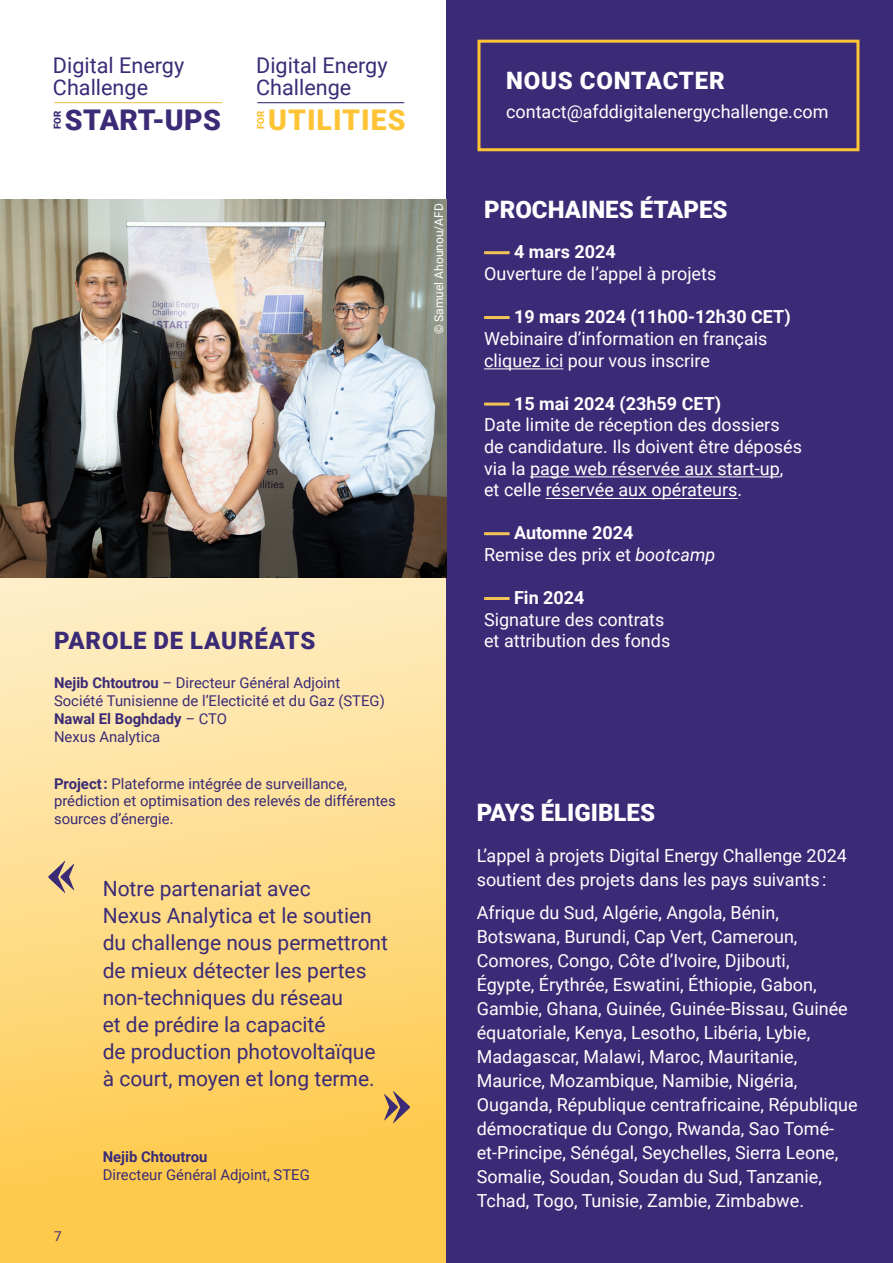
<style>
.page{position:relative;width:893px;height:1263px;background:#fff}
.page>*{position:absolute;margin:0;border:0;box-sizing:border-box;transform-origin:0 0}
.t1{font:67.05px "Salome";color:#3b2b76}
.t2{font:900 28.5px "Roboto";letter-spacing:.035em;color:#fec436}
.t3{font:900 28.5px "Roboto";letter-spacing:.015em;color:#3b2b76}
.t4{font:900 24px "Roboto";color:#fff}
.t5{font:900 24px "Roboto";letter-spacing:.035em;color:#3b2b76}
.t6{font:900 24px "Roboto";letter-spacing:.035em;color:#fff}
.t7{font:21.6px "Roboto";color:#3b2b76}
.t8{font:21px/27px "Roboto";color:#3b2b76}
.t9{font:18px/24px "Roboto";color:#fff}
.t10{font:700 18px "Roboto";color:#fff}
.t11{font:14.85px/17.9px "Roboto";color:#3b2b76}
.t12{font:700 14.85px "Roboto";color:#3b2b76}
.t13{font:13.5px "Roboto";color:#3b2b76}
.t14{font:12px "Roboto";color:#fff}
.t15{font:900 9.6px "Roboto";color:#fec436}
.t16{font:900 9.6px "Roboto";color:#3b2b76}
.s1{font-weight:700}
.s2{font-style:italic}
</style>
<div class="page">
<div style="left:0;top:577px;width:451px;height:686px;background:linear-gradient(to bottom,#feeec7,#fec63f)"></div>
<div style="left:446px;top:0;width:447px;height:1263px;background:#3b2b76"></div>
<div style="left:477px;top:40px;width:382px;height:111px;border:3px solid #fec436"></div>
<hr style="left:257px;top:102px;width:147px;height:1px;background:#3b2b76">
<hr style="left:54px;top:102px;width:169px;height:1px;background:#f4c358">
<hr style="left:484px;top:368px;width:79px;height:1px;background:#fff">
<hr style="left:530px;top:476px;width:250px;height:1px;background:#fff">
<hr style="left:546px;top:498px;width:192px;height:1px;background:#fff">
<hr style="left:484px;top:251px;width:26px;height:3px;background:#f4c358">
<hr style="left:484px;top:316px;width:26px;height:3px;background:#f4c358">
<hr style="left:484px;top:403px;width:26px;height:3px;background:#f4c358">
<hr style="left:484px;top:532px;width:26px;height:3px;background:#f4c358">
<hr style="left:484px;top:597px;width:26px;height:3px;background:#f4c358">
<img style="left:0;top:199px;width:446px;height:378px">
<p class="t7" style="left:53px;top:50px;width:133px">Digital Energy</p>
<p class="t16" style="left:51px;top:129px;width:20px;rotate:-90deg">FOR</p>
<p class="t7" style="left:53px;top:72px;width:97px">Challenge</p>
<h2 class="t3" style="left:65px;top:100px;width:158px">START-UPS</h2>
<p class="t7" style="left:256px;top:50px;width:133px">Digital Energy</p>
<p class="t15" style="left:254px;top:129px;width:20px;rotate:-90deg">FOR</p>
<p class="t7" style="left:256px;top:72px;width:97px">Challenge</p>
<h2 class="t2" style="left:268px;top:100px;width:139px">UTILITIES</h2>
<p class="t14" style="left:430px;top:334px;width:132px;rotate:-90deg">© Samuel Ahounou/AFD</p>
<h3 class="t5" style="left:54px;top:624px;width:263px">PAROLE DE LAURÉATS</h3>
<p class="t11" style="left:54px;top:674px;width:332px"><span class="s1">Nejib Chtoutrou</span> – Directeur Général Adjoint Société Tunisienne de ’l Electicité et du Gaz (STEG( <span class="s1">Nawal El Boghdady</span> – CTO<br>Nexus Analytica</p>
<p class="t11" style="left:54px;top:774px;width:343px"><span class="s1">Project:</span> Plateforme intégrée de surveillance, prédiction et optimisation des relevés de différentes sources ’d énergie.</p>
<h1 class="t1" style="left:47px;top:827px;width:31px">»</h1>
<p class="t8" style="left:103px;top:875px;width:287px">Notre partenariat avec<br>Nexus Analytica et le soutien du challenge nous permettront de mieux détecter les pertes non-techniques du réseau<br>et de prédire la capacité<br>de production photovoltaïque à court, moyen et long terme.</p>
<h1 class="t1" style="left:382px;top:1057px;width:31px">«</h1>
<p class="t13" style="left:54px;top:1227px;width:9px">7</p>
<p class="t12" style="left:103px;top:1146px;width:106px">Nejib Chtoutrou</p>
<p class="t11" style="left:103px;top:1165px;width:209px">Directeur Général Adjoint, STEG</p>
<h3 class="t6" style="left:506px;top:64px;width:220px">NOUS CONTACTER</h3>
<p class="t9" style="left:506px;top:99px;width:324px">contact@afddigitalenergychallenge.com</p>
<h3 class="t4" style="left:484px;top:192px;width:245px">PROCHAINES ÉTAPES</h3>
<p class="t10" style="left:514px;top:239px;width:103px">4 mars 2024</p>
<p class="t9" style="left:484px;top:261px;width:234px">Ouverture de ’l appel à projets</p>
<p class="t10" style="left:514px;top:304px;width:278px">19 mars 2024 (11h00-12h30 CET(</p>
<p class="t9" style="left:484px;top:327px;width:285px;line-height:21.8px">Webinaire ’d information en français cliquez ici pour vous inscrire</p>
<p class="t10" style="left:514px;top:391px;width:209px">15 mai 2024 (23h59 CET(</p>
<p class="t9" style="left:484px;top:414px;width:319px;line-height:21.6px">Date limite de réception des dossiers de candidature. Ils doivent être déposés via la page web réservée aux start-up, et celle réservée aux opérateurs.</p>
<p class="t9" style="left:484px;top:522px;width:233px;line-height:21.6px;text-indent:30px"><span class="s1">Automne 2024<br></span>Remise des prix et <span class="s2">bootcamp</span></p>
<p class="t10" style="left:514px;top:585px;width:72px">Fin 2024</p>
<p class="t9" style="left:484px;top:608px;width:188px;line-height:21.6px">Signature des contrats et attribution des fonds</p>
<h3 class="t4" style="left:477px;top:796px;width:180px">PAYS ÉLIGIBLES</h3>
<p class="t9" style="left:477px;top:843px;width:372px">’Lappel à projets Digital Energy Challenge 2024 soutient des projets dans les pays suivants:</p>
<p class="t9" style="left:477px;top:900px;width:382px">Afrique du Sud, Algérie, Angola, Bénin, Botswana, Burundi, Cap Vert, Cameroun, Comores, Congo, Côte ’d Ivoire, Djibouti,<br>Égypte, Érythrée, Eswatini, Éthiopie, Gabon, Gambie, Ghana, Guinée, Guinée-Bissau, Guinée équatoriale, Kenya, Lesotho, Libéria, Lybie, Madagascar, Malawi, Maroc, Mauritanie, Maurice, Mozambique, Namibie, Nigéria, Ouganda, République centrafricaine, République</p>
<p class="t9" style="left:477px;top:1140px;width:363px">et-Principe, Sénégal, Seychelles, Sierra Leone,</p>
<p class="t9" style="left:477px;top:1116px;width:359px">démocratique du Congo, Rwanda, Sao Tomé-</p>
<p class="t9" style="left:477px;top:1164px;width:347px">Somalie, Soudan, Soudan du Sud, Tanzanie,<br>Tchad, Togo, Tunisie, Zambie, Zimbabwe.</p>
</div>
